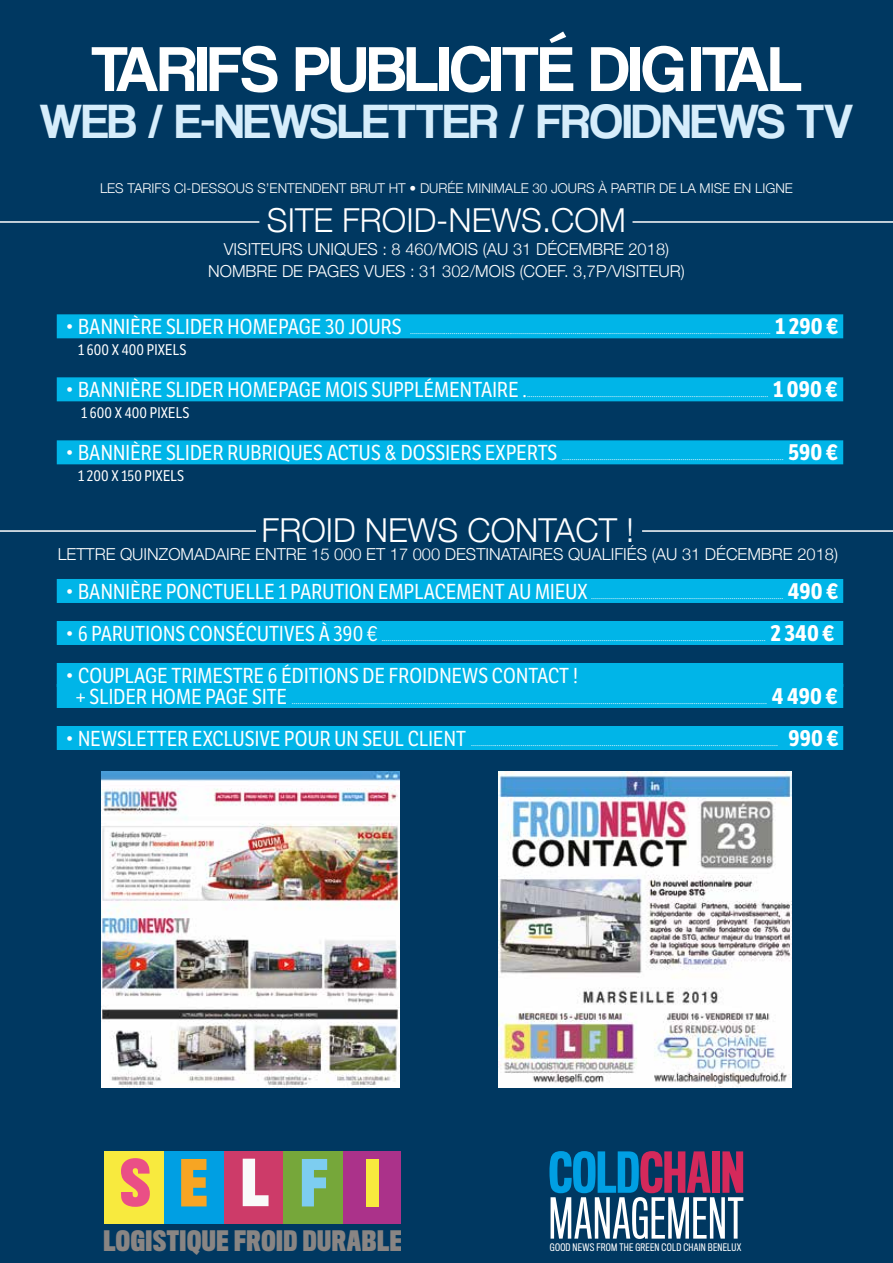
<style>
.page{position:relative;width:893px;height:1263px;background:#003861}
.page>*{position:absolute;margin:0;border:0;box-sizing:border-box;transform-origin:0 0}
.t1{font:66px "Coolvetica Rg";color:#fff}
.t2{font:700 59.55px "Titling Gothic FB Comp";letter-spacing:.55em;color:#ea4f86}
.t3{font:51.9px/45.9px "Titling Gothic FB Comp";letter-spacing:.015em;color:#fff}
.t4{font:49.5px "Coolvetica Rg";color:#d6edfb}
.t5{font:300 33px "Helvetica Neue";color:#fff}
.t6{font:700 25.95px "Titling Gothic FB Comp";letter-spacing:.025em;color:#898583}
.t7{font:700 22.5px "LFT Etica Condensed";letter-spacing:.01em;color:#fff}
.t8{font:21px/21px "LFT Etica Condensed";letter-spacing:.01em;color:#fff}
.t9{font:300 16.5px/22.5px "Helvetica Neue";color:#fff;text-align:center}
.t10{font:15px "LFT Etica Condensed";letter-spacing:.01em;color:#fff}
.t11{font:300 13.5px "Helvetica Neue";color:#fff}
.t12{font:9.6px "Titling Gothic FB Cond";letter-spacing:.025em;color:#fff}
.t13{font:9px "LFT Etica Condensed";color:#fff}
.s1{color:#f7a523}
.s2{color:#f9fafa}
.s3{color:#7dcdf0}
.s4{color:#f8ea3e}
.s5{font-weight:500;color:#009fe3}
.s6{font-weight:500;color:#d4295b}
</style>
<div class="page">
<hr style="left:0;top:221px;width:259px;height:2px;background:#fff">
<hr style="left:632px;top:221px;width:261px;height:2px;background:#fff">
<div style="left:57px;top:314px;width:786px;height:24px;background:#00b5e8"></div>
<div style="left:57px;top:377px;width:786px;height:24px;background:#00b5e8"></div>
<div style="left:57px;top:440px;width:786px;height:24px;background:#00b5e8"></div>
<div style="left:57px;top:579px;width:786px;height:24px;background:#00b5e8"></div>
<div style="left:57px;top:621px;width:786px;height:24px;background:#00b5e8"></div>
<div style="left:57px;top:663px;width:786px;height:24px;background:#00b5e8"></div>
<div style="left:57px;top:684px;width:786px;height:24px;background:#00b5e8"></div>
<div style="left:57px;top:726px;width:786px;height:24px;background:#00b5e8"></div>
<hr style="left:0;top:530px;width:256px;height:2px;background:#fff">
<hr style="left:642px;top:530px;width:251px;height:2px;background:#fff">
<div style="left:104px;top:1151px;width:60px;height:72px;background:#f8ea3e"></div>
<div style="left:164px;top:1151px;width:60px;height:72px;background:#009fe3"></div>
<div style="left:224px;top:1151px;width:59px;height:72px;background:#cd3b69"></div>
<div style="left:283px;top:1151px;width:60px;height:72px;background:#76a73a"></div>
<div style="left:343px;top:1151px;width:57px;height:72px;background:#ab328a"></div>
<img style="left:102px;top:772px;width:298px;height:316px">
<img style="left:499px;top:772px;width:292px;height:316px">
<h1 class="t1" style="left:91px;top:30px;width:712px">TARIFS PUBLICITÉ DIGITAL</h1>
<h3 class="t4" style="left:40px;top:92px;width:815px">WEB / E-NEWSLETTER / FROIDNEWS TV</h3>
<h3 class="t11" style="left:100px;top:177px;width:694px">LES TARIFS CI-DESSOUS S’ENTENDENT BRUT HT • DURÉE MINIMALE 30 JOURS À PARTIR DE LA MISE EN LIGNE</h3>
<h3 class="t5" style="left:267px;top:194px;width:361px">SITE FROID-NEWS.COM</h3>
<h3 class="t9" style="left:208px;top:236px;width:478px">VISITEURS UNIQUES : 8 460/MOIS (AU 31 DÉCEMBRE 2018)<br>NOMBRE DE PAGES VUES : 31 302/MOIS (COEF. 3,7P/VISITEUR)</h3>
<h3 class="t8" style="left:65px;top:317px;width:338px">• BANNIÈRE SLIDER HOMEPAGE 30 JOURS</h3>
<p class="t13" style="left:410px;top:326px;width:362px">......................................................................................................................................................................................</p>
<h3 class="t7" style="left:775px;top:312px;width:65px">1 290 €</h3>
<h3 class="t10" style="left:78px;top:341px;width:110px">1 600 X 400 PIXELS</h3>
<h3 class="t8" style="left:65px;top:380px;width:463px">• BANNIÈRE SLIDER HOMEPAGE MOIS SUPPLÉMENTAIRE .</h3>
<h3 class="t7" style="left:773px;top:375px;width:66px">1 090 €</h3>
<p class="t13" style="left:527px;top:389px;width:243px">..........................................................................................................................</p>
<h3 class="t10" style="left:81px;top:404px;width:110px">1 600 X 400 PIXELS</h3>
<h3 class="t8" style="left:65px;top:443px;width:493px">• BANNIÈRE SLIDER RUBRIQUES ACTUS &amp; DOSSIERS EXPERTS</h3>
<h3 class="t7" style="left:788px;top:438px;width:51px">590 €</h3>
<p class="t13" style="left:562px;top:452px;width:223px">................................................................................................................</p>
<h3 class="t10" style="left:78px;top:467px;width:107px">1 200 X 150 PIXELS</h3>
<h3 class="t5" style="left:262px;top:503px;width:374px">FROID NEWS CONTACT !</h3>
<h3 class="t9" style="left:58px;top:541px;width:782px">LETTRE QUINZOMADAIRE ENTRE 15 000 ET 17 000 DESTINATAIRES QUALIFIÉS (AU 31 DÉCEMBRE 2018)</h3>
<h3 class="t8" style="left:65px;top:581px;width:524px">• BANNIÈRE PONCTUELLE 1 PARUTION EMPLACEMENT AU MIEUX</h3>
<p class="t13" style="left:591px;top:590px;width:193px">.................................................................................................</p>
<h3 class="t7" style="left:788px;top:577px;width:52px">490 €</h3>
<h3 class="t8" style="left:65px;top:623px;width:314px">• 6 PARUTIONS CONSÉCUTIVES À 390 €</h3>
<h3 class="t7" style="left:770px;top:619px;width:66px">2 340 €</h3>
<p class="t13" style="left:382px;top:632px;width:386px">..................................................................................................................................................................................................</p>
<h3 class="t8" style="left:76px;top:665px;width:504px;text-indent:-11px">• COUPLAGE TRIMESTRE 6 ÉDITIONS DE FROIDNEWS CONTACT ! + SLIDER HOME PAGE SITE</h3>
<p class="t13" style="left:292px;top:695px;width:477px">................................................................................................................................................................................................................................................</p>
<h3 class="t7" style="left:772px;top:682px;width:67px">4 490 €</h3>
<h3 class="t8" style="left:65px;top:728px;width:402px">• NEWSLETTER EXCLUSIVE POUR UN SEUL CLIENT</h3>
<p class="t13" style="left:471px;top:737px;width:308px">...........................................................................................................................................................</p>
<h3 class="t7" style="left:788px;top:724px;width:52px">990 €</h3>
<h2 class="t2" style="left:121px;top:1149px;width:262px">S<span class="s1">E</span><span class="s2">L</span><span class="s3">F</span><span class="s4">I</span></h2>
<h3 class="t6" style="left:103px;top:1226px;width:300px">LOGISTIQUE FROID DURABLE</h3>
<h3 class="t3" style="left:549px;top:1151px;width:198px"><span class="s5">COLD</span><span class="s6">CHAIN<br></span>MANAGEMENT</h3>
<p class="t12" style="left:550px;top:1241px;width:193px">GOOD NEWS FROM THE GREEN COLD CHAIN BENELUX</p>
</div>
